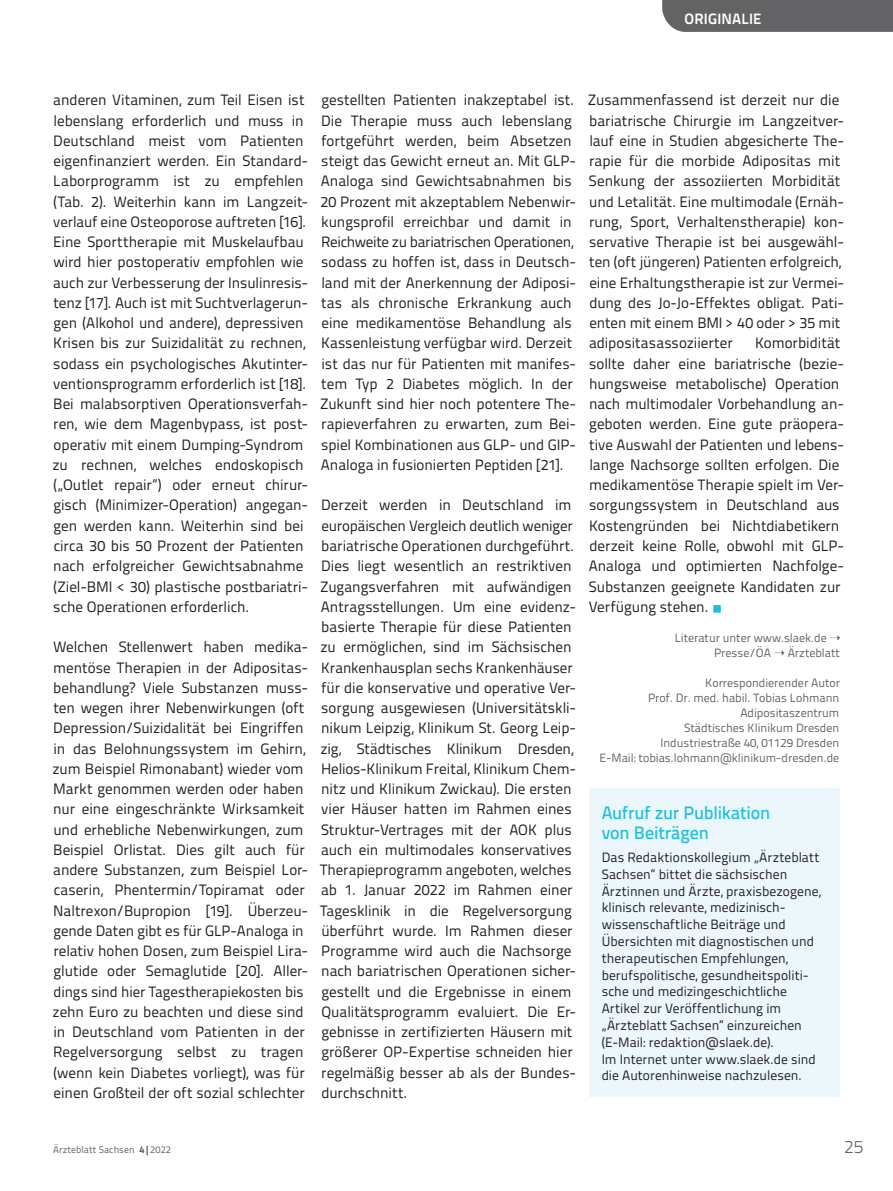
<style>
.page{position:relative;width:893px;height:1191px;background:#fff}
.page>*{position:absolute;margin:0;border:0;box-sizing:border-box;transform-origin:0 0}
.t1{font:500 18px/20px "Titillium Text";letter-spacing:-.01em;color:#1cbfdf}
.t2{font:300 18px "Titillium Text";color:#636366}
.t3{font:15px/20.2px "Titillium Text";color:#231f20}
.t4{font:700 15px "Titillium Text";letter-spacing:.015em;color:#fff}
.t5{font:13.5px/16.8px "Titillium Text";letter-spacing:.005em;color:#231f20}
.t6{font:12px/15px "Titillium Text";color:#636366;text-align:right}
.t7{font:9.75px "Titillium Text";letter-spacing:.01em;color:#636366}
.s1{color:#1cbfdf}
.s2{font-weight:800}
</style>
<div class="page">
<div style="left:662px;top:0;width:231px;height:32px;background:#636366"></div>
<div style="left:589px;top:788px;width:251px;height:309px;background:#ebf7fa"></div>
<p class="t4" style="left:685px;top:7px;width:78px">ORIGINALIE</p>
<p class="t3" style="left:53px;top:89px;width:257px">anderen Vitaminen, zum Teil Eisen ist lebenslang erforderlich und muss in Deutschland meist vom Patienten eigenfinanziert werden. Ein Standard-Laborprogramm ist zu empfehlen (Tab. 2). Weiterhin kann im Langzeit&shy;verlauf eine Osteoporose auftreten [16].<br>Eine Sporttherapie mit Muskelaufbau wird hier postoperativ empfohlen wie auch zur Verbesserung der Insulinresis&shy;tenz [17]. Auch ist mit Suchtverlagerun&shy;gen (Alkohol und andere), depressiven Krisen bis zur Suizidalität zu rechnen, sodass ein psychologisches Akutinter&shy;ventionsprogramm erforderlich ist [18].<br>Bei malabsorptiven Operationsverfah&shy;ren, wie dem Magenbypass, ist post&shy;operativ mit einem Dumping-Syndrom zu rechnen, welches endoskopisch („Outlet repair“) oder erneut chirur&shy;gisch (Minimizer-Operation) angegan&shy;gen werden kann. Weiterhin sind bei circa 30 bis 50 Prozent der Patienten nach erfolgreicher Gewichtsabnahme (Ziel-BMI &lt; 30) plastische postbariatri&shy;sche Operationen erforderlich.</p>
<p class="t3" style="left:53px;top:636px;width:257px">Welchen Stellenwert haben medika&shy;mentöse Therapien in der Adipositas&shy;behandlung? Viele Substanzen muss&shy;ten wegen ihrer Nebenwirkungen (oft Depression/Suizidalität bei Eingriffen in das Belohnungssystem im Gehirn, zum Beispiel Rimonabant) wieder vom Markt genommen werden oder haben nur eine eingeschränkte Wirksamkeit und erhebliche Nebenwirkungen, zum Beispiel Orlistat. Dies gilt auch für andere Substanzen, zum Beispiel Lor&shy;caserin, Phentermin/Topiramat oder Naltrexon/Bupropion [19]. Überzeu&shy;gende Daten gibt es für GLP-Analoga in relativ hohen Dosen, zum Beispiel Lira&shy;glutide oder Semaglutide [20]. Aller&shy;dings sind hier Tagestherapiekosten bis zehn Euro zu beachten und diese sind in Deutschland vom Patienten in der Regelversorgung selbst zu tragen (wenn kein Diabetes vorliegt), was für einen Großteil der oft sozial schlechter</p>
<p class="t3" style="left:320px;top:89px;width:258px">gestellten Patienten inakzeptabel ist.<br>Die Therapie muss auch lebenslang fortgeführt werden, beim Absetzen steigt das Gewicht erneut an. Mit GLP-Analoga sind Gewichtsabnahmen bis 20 Prozent mit akzeptablem Nebenwir&shy;kungsprofil erreichbar und damit in Reichweite zu bariatrischen Operationen, sodass zu hoffen ist, dass in Deutsch&shy;land mit der Anerkennung der Adiposi&shy;tas als chronische Erkrankung auch eine medikamentöse Behandlung als Kassenleistung verfügbar wird. Derzeit ist das nur für Patienten mit manifes&shy;tem Typ 2 Diabetes möglich. In der Zukunft sind hier noch potentere The&shy;rapieverfahren zu erwarten, zum Bei&shy;spiel Kombinationen aus GLP- und GIP-Analoga in fusionierten Peptiden [21].</p>
<p class="t3" style="left:320px;top:494px;width:258px">Derzeit werden in Deutschland im europäischen Vergleich deutlich weniger bariatrische Operationen durchgeführt.<br>Dies liegt wesentlich an restriktiven Zugangsverfahren mit aufwändigen Antragsstellungen. Um eine evidenz&shy;basierte Therapie für diese Patienten zu ermöglichen, sind im Sächsischen Krankenhausplan sechs Krankenhäuser für die konservative und operative Ver&shy;sorgung ausgewiesen (Universitätskli&shy;nikum Leipzig, Klinikum St. Georg Leip&shy;zig, Städtisches Klinikum Dresden, Helios-Klinikum Freital, Klinikum Chem&shy;nitz und Klinikum Zwickau). Die ersten vier Häuser hatten im Rahmen eines Struktur-Vertrages mit der AOK plus auch ein multimodales konservatives Therapieprogramm angeboten, welches ab 1. Januar 2022 im Rahmen einer Tagesklinik in die Regelversorgung überführt wurde. Im Rahmen dieser Programme wird auch die Nachsorge nach bariatrischen Operationen sicher&shy;gestellt und die Ergebnisse in einem Qualitätsprogramm evaluiert. Die Er-- gebnisse in zertifizierten Häusern mit größerer OP-Expertise schneiden hier regelmäßig besser ab als der Bundes&shy;durchschnitt.</p>
<p class="t3" style="left:588px;top:89px;width:258px">Zusammenfassend ist derzeit nur die bariatrische Chirurgie im Langzeitver&shy;lauf eine in Studien abgesicherte The&shy;rapie für die morbide Adipositas mit Senkung der assoziierten Morbidität und Letalität. Eine multimodale (Ernäh&shy;rung, Sport, Verhaltenstherapie) kon&shy;servative Therapie ist bei ausgewähl&shy;ten (oft jüngeren) Patienten erfolgreich, eine Erhaltungstherapie ist zur Vermei&shy;dung des Jo-Jo-Effektes obligat. Pati&shy;enten mit einem BMI &gt; 40 oder &gt; 35 mit adipositasassoziierter</p>
<p class="t3" style="left:589px;top:332px;width:257px;text-indent:166px">Komorbidität sollte daher eine bariatrische (bezie&shy;hungsweise metabolische) Operation nach multimodaler Vorbehandlung an-- geboten werden. Eine gute präopera&shy;tive Auswahl der Patienten und lebens&shy;lange Nachsorge sollten erfolgen. Die medikamentöse Therapie spielt im Ver&shy;sorgungssystem in Deutschland aus Kostengründen bei Nichtdiabetikern derzeit keine Rolle, obwohl mit GLP-Analoga und optimierten Nachfolge-Substanzen geeignete Kandidaten zur Verfügung stehen. <span class="s1">○</span></p>
<p class="t6" style="left:675px;top:629px;width:168px">Literatur unter www. slaek. de ➝<br>Presse/ÖA ➝ Ärzteblatt</p>
<p class="t6" style="left:599px;top:674px;width:242px">Korrespondierender Autor<br>Prof. Dr. med. habil. Tobias Lohmann Adipositaszentrum<br>Städtisches Klinikum Dresden<br>Industriestraße 40, 01129 Dresden<br>E-Mail: tobias. lohmann@klinikum-dresden.de</p>
<p class="t1" style="left:602px;top:801px;width:170px">Aufruf zur Publikation von Beiträgen</p>
<p class="t5" style="left:602px;top:848px;width:221px">Das Redaktionskollegium „Ärzteblatt Sachsen“ bittet die sächsischen Ärztinnen und Ärzte, praxisbezogene, klinisch relevante, medizinisch&shy;wissenschaftliche Beiträge und Übersichten mit diagnostischen und therapeutischen Empfehlungen, berufspolitische, gesundheitspoliti&shy;sche und medizingeschichtliche Artikel zur Veröffentlichung im „Ärzteblatt Sachsen“ einzureichen (E-Mail: redaktion@slaek.de).<br>Im Internet unter www.slaek.de sind die Autorenhinweise nachzulesen.</p>
<p class="t7" style="left:53px;top:1142px;width:119px">Ärzteblatt Sachsen <span class="s2">4|</span>2022</p>
<p class="t2" style="left:844px;top:1133px;width:21px">25</p>
</div>
